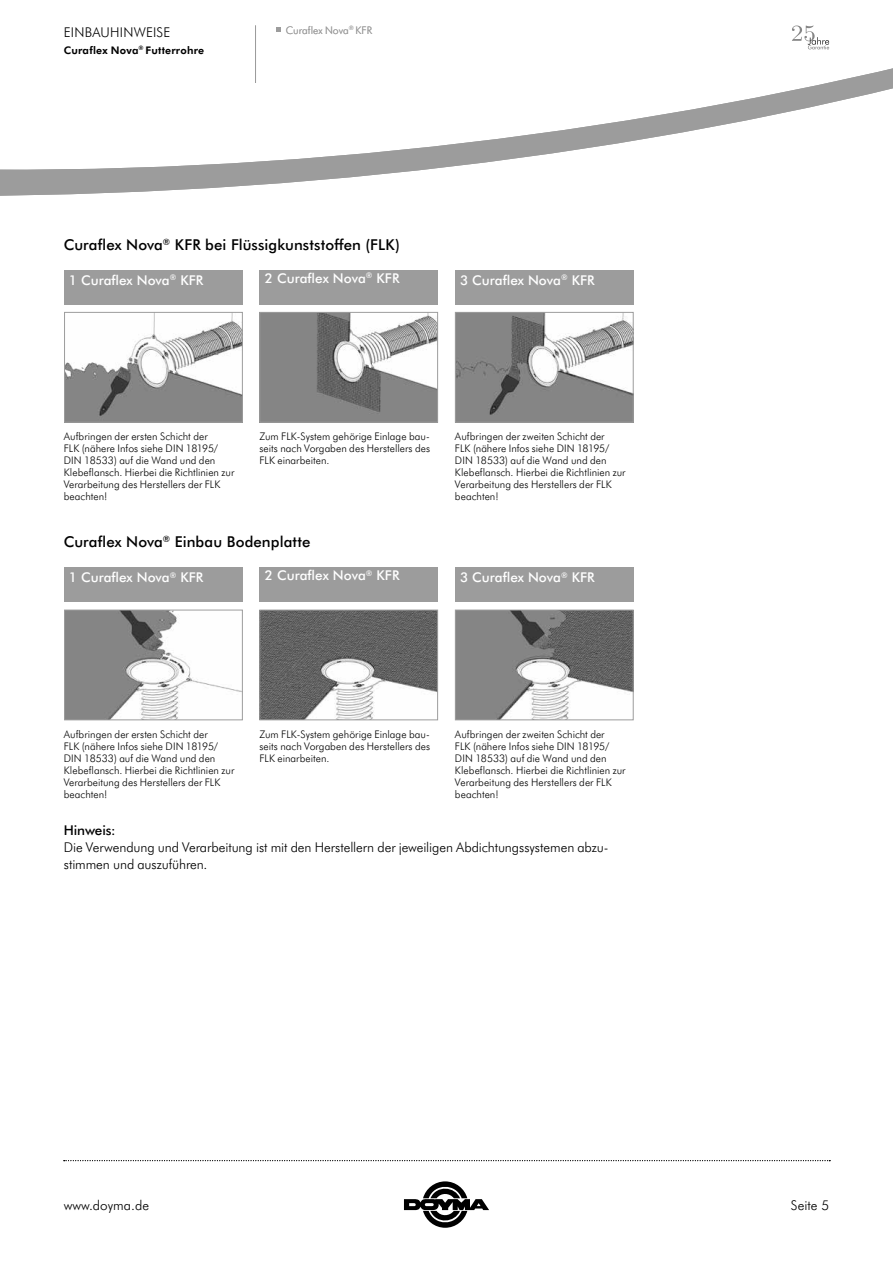
<style>
.page{position:relative;width:893px;height:1263px;background:#fff}
.page>*{position:absolute;margin:0;border:0;box-sizing:border-box;transform-origin:0 0}
.t1{font:500 15px "Futura BT";letter-spacing:.005em;color:#000}
.t2{font:300 13.5px/17px "Futura BT";letter-spacing:-.005em;color:#000}
.t3{font:500 13.5px "Futura BT";color:#fff}
.t4{font:300 13.5px "Futura BT";letter-spacing:.02em;color:#000}
.t5{font:500 13.5px "Futura BT";letter-spacing:-.01em;color:#000}
.t6{font:300 10.5px/12px "Futura BT";letter-spacing:.005em;color:#000}
.t7{font:700 10.5px "Futura BT";letter-spacing:.02em;color:#000}
.t8{font:300 10.5px "Futura BT";letter-spacing:.005em;color:#9c9c9c}
</style>
<div class="page">
<svg style="left:404px;top:1181px;width:85px;height:47px"></svg>
<svg style="left:64px;top:1160px;width:766px;height:1px"></svg>
<svg style="left:0;top:25px;width:893px;height:171px"></svg>
<hr style="left:255px;top:26px;width:1px;height:57px;background:#9c9c9c">
<svg style="left:276px;top:28px;width:5px;height:4px"></svg>
<img style="left:66px;top:314px;width:175px;height:107px">
<div style="left:64px;top:312px;width:179px;height:111px;border:1px solid #9c9c9c"></div>
<img style="left:66px;top:612px;width:175px;height:106px">
<div style="left:64px;top:610px;width:179px;height:110px;border:1px solid #9c9c9c"></div>
<img style="left:457px;top:314px;width:175px;height:107px">
<div style="left:455px;top:312px;width:179px;height:111px;border:1px solid #9c9c9c"></div>
<img style="left:457px;top:612px;width:175px;height:106px">
<div style="left:455px;top:610px;width:179px;height:110px;border:1px solid #9c9c9c"></div>
<div style="left:64px;top:270px;width:179px;height:34px;background:#9c9c9c"></div>
<div style="left:64px;top:568px;width:179px;height:34px;background:#9c9c9c"></div>
<div style="left:455px;top:270px;width:179px;height:34px;background:#9c9c9c"></div>
<div style="left:455px;top:568px;width:179px;height:34px;background:#9c9c9c"></div>
<div style="left:259px;top:270px;width:179px;height:34px;background:#9c9c9c"></div>
<div style="left:259px;top:568px;width:179px;height:34px;background:#9c9c9c"></div>
<img style="left:261px;top:314px;width:175px;height:107px">
<div style="left:259px;top:312px;width:179px;height:111px;border:1px solid #9c9c9c"></div>
<img style="left:261px;top:612px;width:175px;height:106px">
<div style="left:259px;top:610px;width:179px;height:110px;border:1px solid #9c9c9c"></div>
<svg style="left:792px;top:26px;width:37px;height:23px"></svg>
<p class="t4" style="left:64px;top:23px;width:108px">EINBAUHINWEISE</p>
<p class="t7" style="left:64px;top:43px;width:142px">Curaflex Nova<sup>®</sup> Futterrohre</p>
<p class="t8" style="left:286px;top:23px;width:88px">Curaflex Nova<sup>®</sup> KFR</p>
<h1 class="t1" style="left:64px;top:234px;width:338px">Curaflex Nova<sup>®</sup> KFR bei Flüssigkunststoffen (FLK)</h1>
<p class="t3" style="left:69px;top:270px;width:136px">1 Curaflex Nova<sup>®</sup> KFR</p>
<p class="t3" style="left:265px;top:268px;width:136px">2 Curaflex Nova<sup>®</sup> KFR</p>
<p class="t3" style="left:460px;top:270px;width:136px">3 Curaflex Nova<sup>®</sup> KFR</p>
<p class="t6" style="left:64px;top:430px;width:172px">Aufbringen der ersten Schicht der<br>FLK (nähere Infos siehe DIN 18195/<br>DIN 18533) auf die Wand und den<br>Klebeflansch. Hierbei die Richtlinien zur<br>Verarbeitung des Herstellers der FLK beachten!</p>
<p class="t6" style="left:259px;top:430px;width:172px;text-align:justify">Zum FLK-System gehörige Einlage bau&shy;seits nach Vorgaben des Herstellers des FLK einarbeiten.</p>
<p class="t6" style="left:455px;top:430px;width:172px">Aufbringen der zweiten Schicht der<br>FLK (nähere Infos siehe DIN 18195/<br>DIN 18533) auf die Wand und den<br>Klebeflansch. Hierbei die Richtlinien zur<br>Verarbeitung des Herstellers der FLK beachten!</p>
<h1 class="t1" style="left:64px;top:531px;width:248px">Curaflex Nova<sup>®</sup> Einbau Bodenplatte</h1>
<p class="t3" style="left:69px;top:568px;width:136px">1 Curaflex Nova<sup>®</sup> KFR</p>
<p class="t3" style="left:265px;top:566px;width:136px">2 Curaflex Nova<sup>®</sup> KFR</p>
<p class="t3" style="left:460px;top:568px;width:136px">3 Curaflex Nova<sup>®</sup> KFR</p>
<p class="t6" style="left:64px;top:728px;width:172px">Aufbringen der ersten Schicht der<br>FLK (nähere Infos siehe DIN 18195/<br>DIN 18533) auf die Wand und den<br>Klebeflansch. Hierbei die Richtlinien zur<br>Verarbeitung des Herstellers der FLK beachten!</p>
<p class="t6" style="left:259px;top:728px;width:172px;text-align:justify">Zum FLK-System gehörige Einlage bau&shy;seits nach Vorgaben des Herstellers des FLK einarbeiten.</p>
<p class="t6" style="left:455px;top:728px;width:172px">Aufbringen der zweiten Schicht der<br>FLK (nähere Infos siehe DIN 18195/<br>DIN 18533) auf die Wand und den<br>Klebeflansch. Hierbei die Richtlinien zur<br>Verarbeitung des Herstellers der FLK beachten!</p>
<p class="t5" style="left:64px;top:821px;width:53px">Hinweis:</p>
<p class="t2" style="left:64px;top:839px;width:546px">Die Verwendung und Verarbeitung ist mit den Herstellern der jeweiligen Abdichtungssystemen abzu&shy;stimmen und auszuführen.</p>
<p class="t2" style="left:64px;top:1196px;width:87px">www.doyma.de</p>
<p class="t2" style="left:791px;top:1196px;width:40px">Seite 5</p>
</div>
